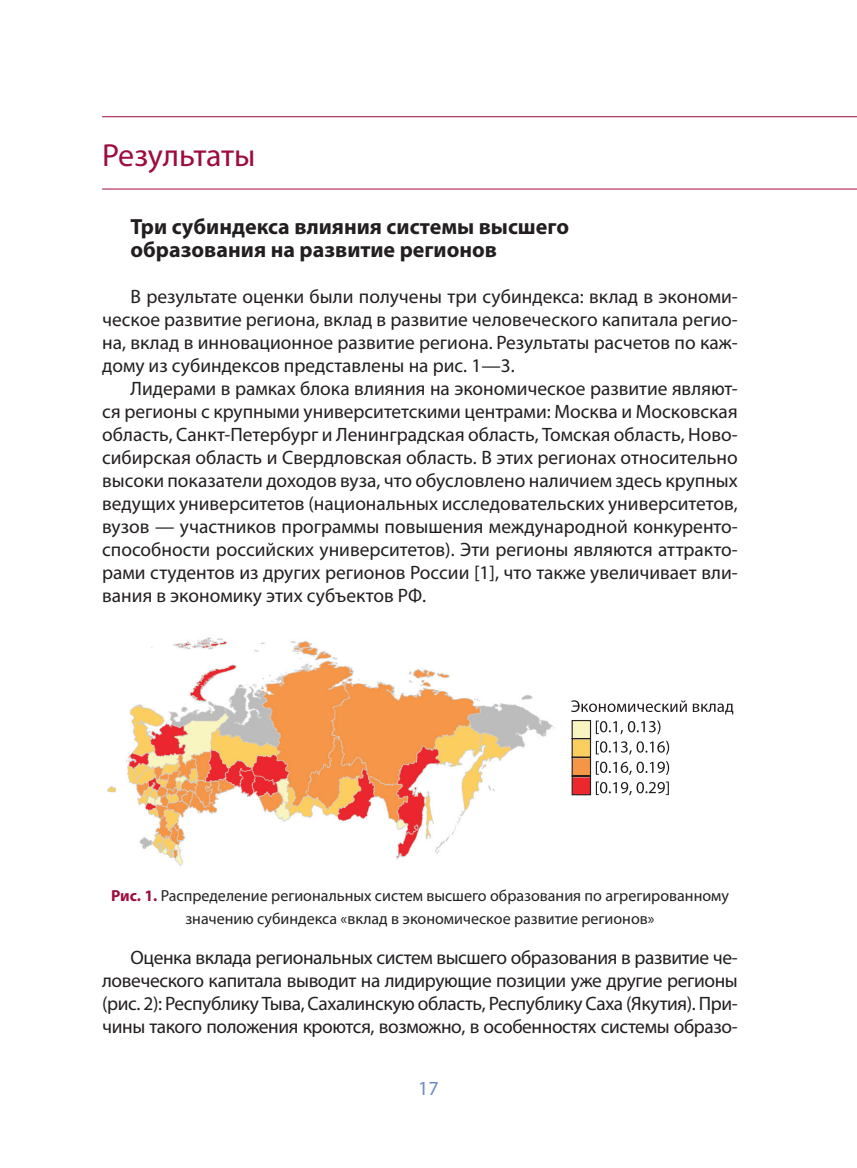
<style>
.page{position:relative;width:857px;height:1168px;background:#fff}
.page>*{position:absolute;margin:0;border:0;box-sizing:border-box;transform-origin:0 0}
.t1{font:32px "Myriad Pro";letter-spacing:-.005em;color:#9e0b3f}
.t2{font:700 22px/23px "Myriad Pro";color:#231f20}
.t3{font:20px "Myriad Pro";color:#6c8bc6}
.t4{font:19.4px/23px "Myriad Pro";letter-spacing:-.005em;color:#231f20;text-align:justify}
.t5{font:16px/23px "Myriad Pro";color:#231f20;text-align:center}
.s1{font-weight:700;color:#9e0b3f}
</style>
<div class="page">
<hr style="left:102px;top:116px;width:754px;height:1px;background:#9e0b3f">
<hr style="left:102px;top:189px;width:754px;height:1px;background:#9e0b3f">
<img style="left:107px;top:637px;width:448px;height:229px">
<svg style="left:571px;top:700px;width:115px;height:12px"></svg>
<svg style="left:692px;top:703px;width:41px;height:11px"></svg>
<svg style="left:571px;top:720px;width:97px;height:76px"></svg>
<h1 class="t1" style="left:102px;top:135px;width:155px">Результаты</h1>
<p class="t2" style="left:130px;top:214px;width:440px">Три субиндекса влияния системы высшего образования на развитие регионов</p>
<p class="t4" style="left:102px;top:285px;width:637px;text-indent:28px">В результате оценки были получены три субиндекса: вклад в экономи&shy;ческое развитие региона, вклад в развитие человеческого капитала регио&shy;на, вклад в инновационное развитие региона. Результаты расчетов по каж&shy;дому из субиндексов представлены на рис. 1—3.</p>
<p class="t4" style="left:102px;top:377px;width:637px;text-indent:28px">Лидерами в рамках блока влияния на экономическое развитие являют&shy;ся регионы с крупными университетскими центрами: Москва и Московская область, Санкт-Петербург и Ленинградская область, Томская область, Ново&shy;сибирская область и Свердловская область. В этих регионах относительно высоки показатели доходов вуза, что обусловлено наличием здесь крупных ведущих университетов (национальных исследовательских университетов, вузов — участников программы повышения международной конкуренто&shy;способности российских университетов). Эти регионы являются аттракто&shy;рами студентов из других регионов России [1], что также увеличивает вли&shy;вания в экономику этих субъектов РФ.</p>
<p class="t5" style="left:111px;top:884px;width:619px"><span class="s1">Рис. 1.</span> Распределение региональных систем высшего образования по агрегированному значению субиндекса «вклад в экономическое развитие регионов»</p>
<p class="t4" style="left:102px;top:946px;width:637px;text-indent:28px">Оценка вклада региональных систем высшего образования в развитие че&shy;ловеческого капитала выводит на лидирующие позиции уже другие регионы (рис. 2): Республику Тыва, Сахалинскую область, Республику Саха (Якутия). При&shy;чины такого положения кроются, возможно, в особенностях системы образо-</p>
<p class="t3" style="left:418px;top:1076px;width:22px">17</p>
</div>
